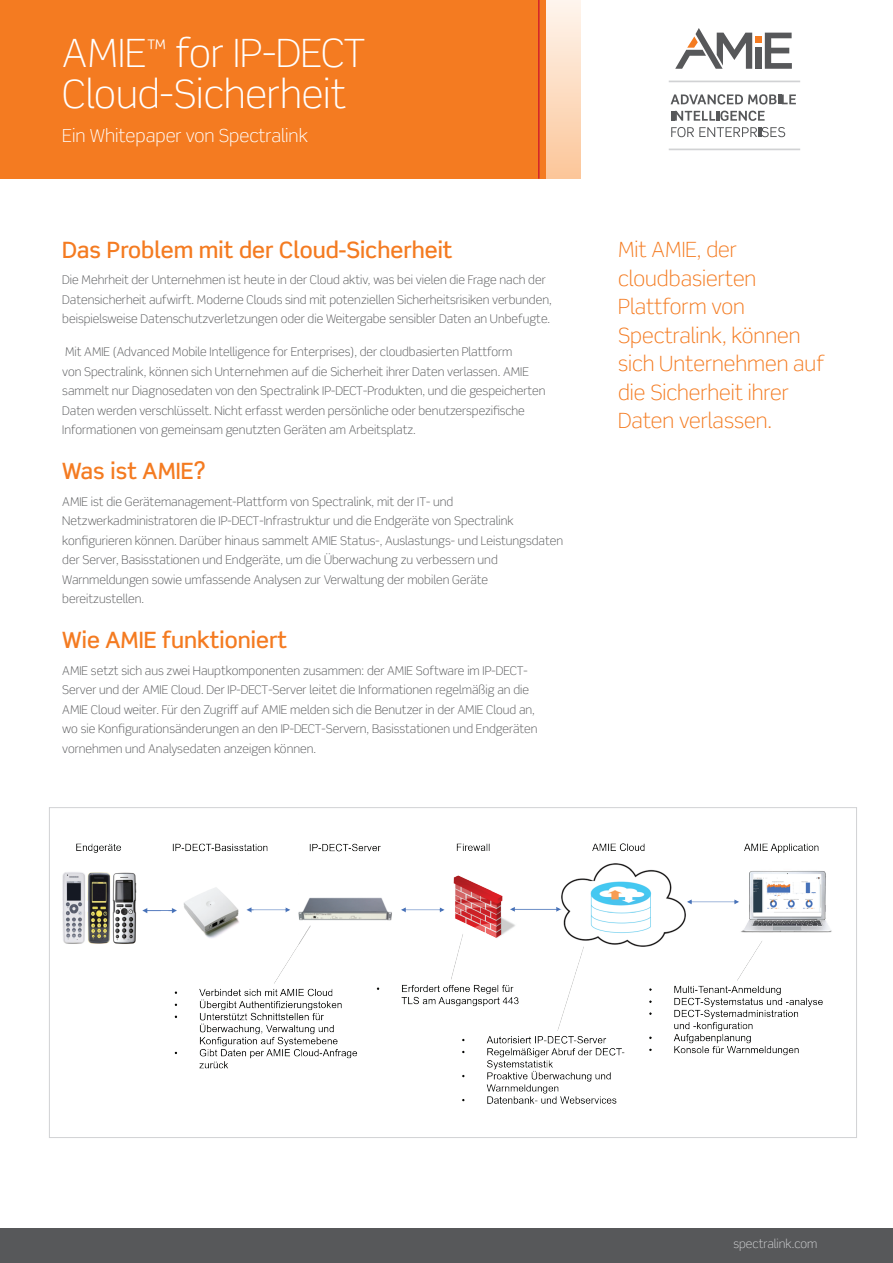
<style>
.page{position:relative;width:893px;height:1263px;background:#fff}
.page>*{position:absolute;margin:0;border:0;box-sizing:border-box;transform-origin:0 0}
.t1{font:300 39px/40.5px "Scene Std";color:#fff}
.t2{font:500 22.5px "Scene Std";color:#f47b21}
.t3{font:300 21px/28.5px "Scene Std";color:#f47b21}
.t4{font:300 18px "Scene Std";color:#fff}
.t5{font:300 12px/19.5px "Scene Std";color:#57585a}
.t6{font:300 12px "Scene Std";color:#d1d2d4}
</style>
<div class="page">
<div style="left:0;top:0;width:546px;height:179px;background:#f47b21"></div>
<div style="left:546px;top:0;width:34px;height:179px;background:linear-gradient(to bottom,#fef5ee,#fcc699)"></div>
<hr style="left:538px;top:0;width:2px;height:179px;background:#d1232a">
<div style="left:0;top:1228px;width:893px;height:35px;background:#57585a"></div>
<svg style="left:671px;top:94px;width:125px;height:11px"></svg>
<svg style="left:671px;top:111px;width:94px;height:10px"></svg>
<svg style="left:671px;top:127px;width:114px;height:10px"></svg>
<hr style="left:669px;top:81px;width:131px;height:1px;background:#d1d2d4">
<hr style="left:669px;top:149px;width:131px;height:1px;background:#d1d2d4">
<div style="left:755px;top:48px;width:6px;height:21px;background:#57585a"></div>
<div style="left:755px;top:36px;width:6px;height:7px;background:#f47b21"></div>
<svg style="left:765px;top:33px;width:27px;height:36px"></svg>
<svg style="left:675px;top:28px;width:77px;height:41px"></svg>
<img style="left:62px;top:843px;width:770px;height:261px">
<h1 class="t1" style="left:62px;top:33px;width:305px">AMIE<sup>™</sup> for IP-DECT<br>Cloud-Sicherheit</h1>
<h3 class="t4" style="left:62px;top:124px;width:247px">Ein Whitepaper von Spectralink</h3>
<h2 class="t2" style="left:62px;top:236px;width:392px">Das Problem mit der Cloud-Sicherheit</h2>
<p class="t5" style="left:62px;top:270px;width:491px">Die Mehrheit der Unternehmen ist heute in der Cloud aktiv, was bei vielen die Frage nach der<br>Datensicherheit aufwirft. Moderne Clouds sind mit potenziellen Sicherheitsrisiken verbunden, beispielsweise Datenschutzverletzungen oder die Weitergabe sensibler Daten an Unbefugte.</p>
<p class="t5" style="left:62px;top:342px;width:485px">Mit AMIE (Advanced Mobile Intelligence for Enterprises), der cloudbasierten Plattform<br>von Spectralink, können sich Unternehmen auf die Sicherheit ihrer Daten verlassen. AMIE sammelt nur Diagnosedaten von den Spectralink IP-DECT-Produkten, und die gespeicherten Daten werden verschlüsselt. Nicht erfasst werden persönliche oder benutzerspezifische Informationen von gemeinsam genutzten Geräten am Arbeitsplatz.</p>
<h2 class="t2" style="left:62px;top:457px;width:145px">Was ist AMIE?</h2>
<p class="t5" style="left:62px;top:492px;width:502px">AMIE ist die Gerätemanagement-Plattform von Spectralink, mit der IT- und Netzwerkadministratoren die IP-DECT-Infrastruktur und die Endgeräte von Spectralink konfigurieren können. Darüber hinaus sammelt AMIE Status-, Auslastungs- und Leistungsdaten der Server, Basisstationen und Endgeräte, um die Überwachung zu verbessern und Warnmeldungen sowie umfassende Analysen zur Verwaltung der mobilen Geräte bereitzustellen.</p>
<h2 class="t2" style="left:62px;top:626px;width:226px">Wie AMIE funktioniert</h2>
<p class="t5" style="left:62px;top:660px;width:477px">AMIE setzt sich aus zwei Hauptkomponenten zusammen: der AMIE Software im IP-DECT-Server und der AMIE Cloud. Der IP-DECT-Server leitet die Informationen regelmäßig an die AMIE Cloud weiter. Für den Zugriff auf AMIE melden sich die Benutzer in der AMIE Cloud an, wo sie Konfigurationsänderungen an den IP-DECT-Servern, Basisstationen und Endgeräten vornehmen und Analysedaten anzeigen können.</p>
<h3 class="t3" style="left:618px;top:235px;width:208px">Mit AMIE, der cloudbasierten<br>Plattform von<br>Spectralink, können sich Unternehmen auf die Sicherheit ihrer<br>Daten verlassen.</h3>
<p class="t6" style="left:733px;top:1236px;width:86px">spectralink.com</p>
</div>
